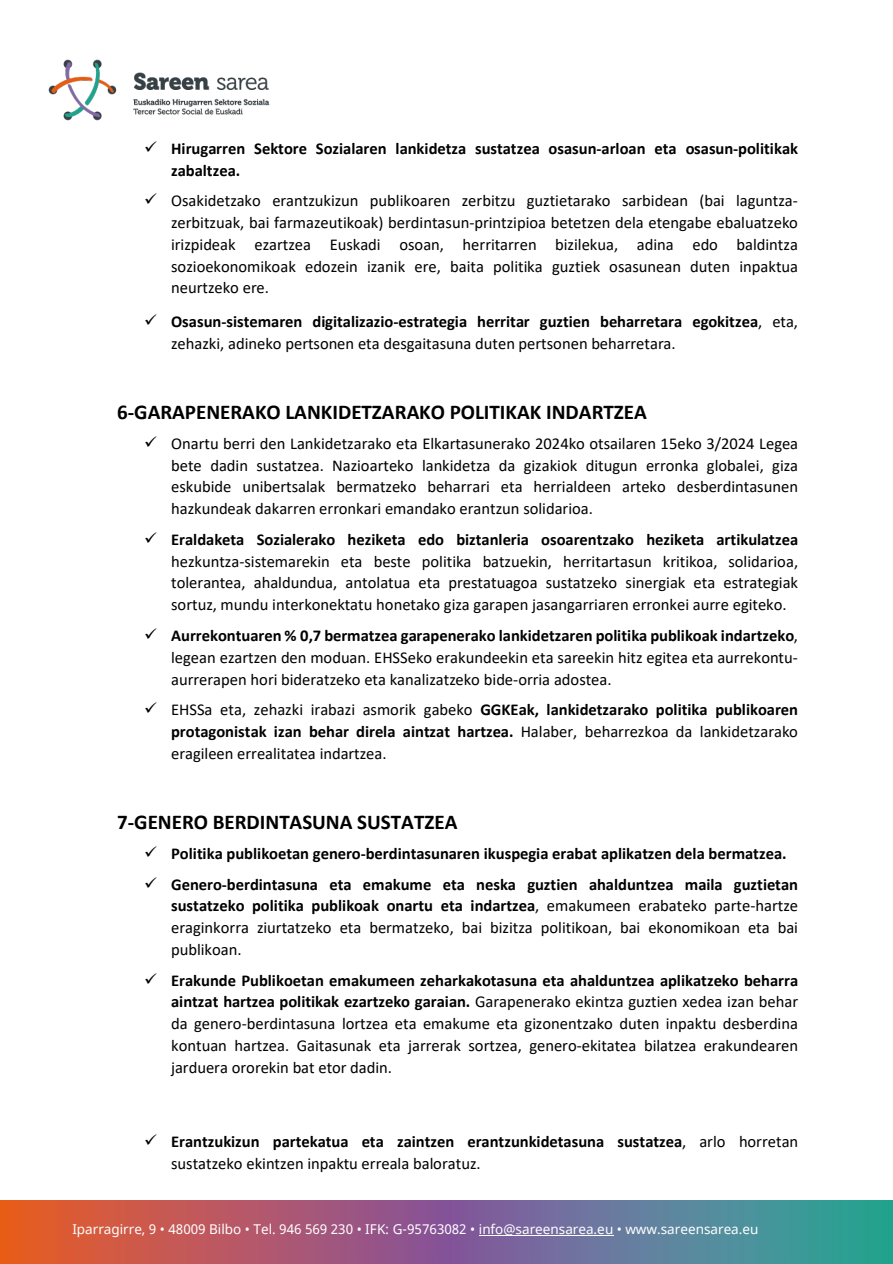
<style>
.page{position:relative;width:893px;height:1264px;background:#fff}
.page>*{position:absolute;margin:0;border:0;box-sizing:border-box;transform-origin:0 0}
.t1{font:700 21px "Calibri";color:#000}
.t2{font:16.5px/21.8px "Calibri";color:#000;text-align:justify}
.t3{font:700 16.5px/21.8px "Calibri";letter-spacing:-.005em;color:#000}
.t4{font:13.5px "Noto Sans";color:#fff}
.s1{font-weight:400}
.s2{font-weight:700}
</style>
<div class="page">
<img style="left:48px;top:59px;width:222px;height:62px">
<img style="left:0;top:1200px;width:892px;height:63px">
<hr style="left:479px;top:1234px;width:134px;height:1px;background:#fff">
<p class="t3" style="left:171px;top:137px;width:628px;text-indent:-27px">✓ Hirugarren Sektore Sozialaren lankidetza sustatzea osasun-arloan eta osasun-politikak zabaltzea.</p>
<p class="t2" style="left:171px;top:189px;width:628px;text-indent:-27px">✓ Osakidetzako erantzukizun publikoaren zerbitzu guztietarako sarbidean (bai laguntza&shy;zerbitzuak, bai farmazeutikoak) berdintasun-printzipioa betetzen dela etengabe ebaluatzeko irizpideak ezartzea Euskadi osoan, herritarren bizilekua, adina edo baldintza sozioekonomikoak edozein izanik ere, baita politika guztiek osasunean duten inpaktua neurtzeko ere.</p>
<p class="t3" style="left:171px;top:310px;width:628px;text-indent:-27px">✓ Osasun-sistemaren digitalizazio-estrategia herritar guztien beharretara egokitzea<span class="s1">, eta, zehazki, adineko pertsonen eta desgaitasuna duten pertsonen beharretara.</span></p>
<p class="t1" style="left:117px;top:397px;width:531px">6-GARAPENERAKO LANKIDETZARAKO POLITIKAK INDARTZEA</p>
<p class="t2" style="left:171px;top:432px;width:628px;text-indent:-27px">✓ Onartu berri den Lankidetzarako eta Elkartasunerako 2024ko otsailaren 15eko 3/2024 Legea bete dadin sustatzea. Nazioarteko lankidetza da gizakiok ditugun erronka globalei, giza eskubide unibertsalak bermatzeko beharrari eta herrialdeen arteko desberdintasunen hazkundeak dakarren erronkari emandako erantzun solidarioa.</p>
<p class="t2" style="left:171px;top:528px;width:628px;text-indent:-27px">✓ <span class="s2">Eraldaketa Sozialerako heziketa edo biztanleria osoarentzako heziketa artikulatzea </span>hezkuntza-sistemarekin eta beste politika batzuekin, herritartasun kritikoa, solidarioa, tolerantea, ahaldundua, antolatua eta prestatuagoa sustatzeko sinergiak eta estrategiak sortuz, mundu interkonektatu honetako giza garapen jasangarriaren erronkei aurre egiteko.</p>
<p class="t2" style="left:171px;top:624px;width:628px;text-indent:-27px">✓ <span class="s2">Aurrekontuaren % 0,7 bermatzea garapenerako lankidetzaren politika publikoak indartzeko</span>, legean ezartzen den moduan. EHSSeko erakundeekin eta sareekin hitz egitea eta aurrekontu&shy;aurrerapen hori bideratzeko eta kanalizatzeko bide-orria adostea.</p>
<p class="t2" style="left:171px;top:698px;width:628px;text-indent:-27px">✓ EHSSa eta, zehazki irabazi asmorik gabeko <span class="s2">GGKEak, lankidetzarako politika publikoaren protagonistak izan behar direla aintzat hartzea.</span> Halaber, beharrezkoa da lankidetzarako eragileen errealitatea indartzea.</p>
<p class="t1" style="left:117px;top:806px;width:342px">7-GENERO BERDINTASUNA SUSTATZEA</p>
<p class="t3" style="left:144px;top:842px;width:644px">✓ Politika publikoetan genero-berdintasunaren ikuspegia erabat aplikatzen dela bermatzea.</p>
<p class="t2" style="left:171px;top:872px;width:628px;text-indent:-27px">✓ <span class="s2">Genero-berdintasuna eta emakume eta neska guztien ahalduntzea maila guztietan sustatzeko politika publikoak onartu eta indartzea</span>, emakumeen erabateko parte-hartze eraginkorra ziurtatzeko eta bermatzeko, bai bizitza politikoan, bai ekonomikoan eta bai publikoan.</p>
<p class="t2" style="left:171px;top:968px;width:628px;text-indent:-27px">✓ <span class="s2">Erakunde Publikoetan emakumeen zeharkakotasuna eta ahalduntzea aplikatzeko beharra aintzat hartzea politikak ezartzeko garaian.</span> Garapenerako ekintza guztien xedea izan behar da genero-berdintasuna lortzea eta emakume eta gizonentzako duten inpaktu desberdina kontuan hartzea. Gaitasunak eta jarrerak sortzea, genero-ekitatea bilatzea erakundearen jarduera ororekin bat etor dadin.</p>
<p class="t3" style="left:171px;top:1130px;width:628px;text-indent:-27px">✓ Erantzukizun partekatua eta zaintzen erantzunkidetasuna sustatzea<span class="s1">, arlo horretan sustatzeko ekintzen inpaktu erreala baloratuz.</span></p>
<p class="t4" style="left:72px;top:1219px;width:687px">Iparragirre, 9 • 48009 Bilbo • Tel. 946 569 230 • IFK: G-95763082 • info@sareensarea.eu • www.sareensarea.eu</p>
</div>
